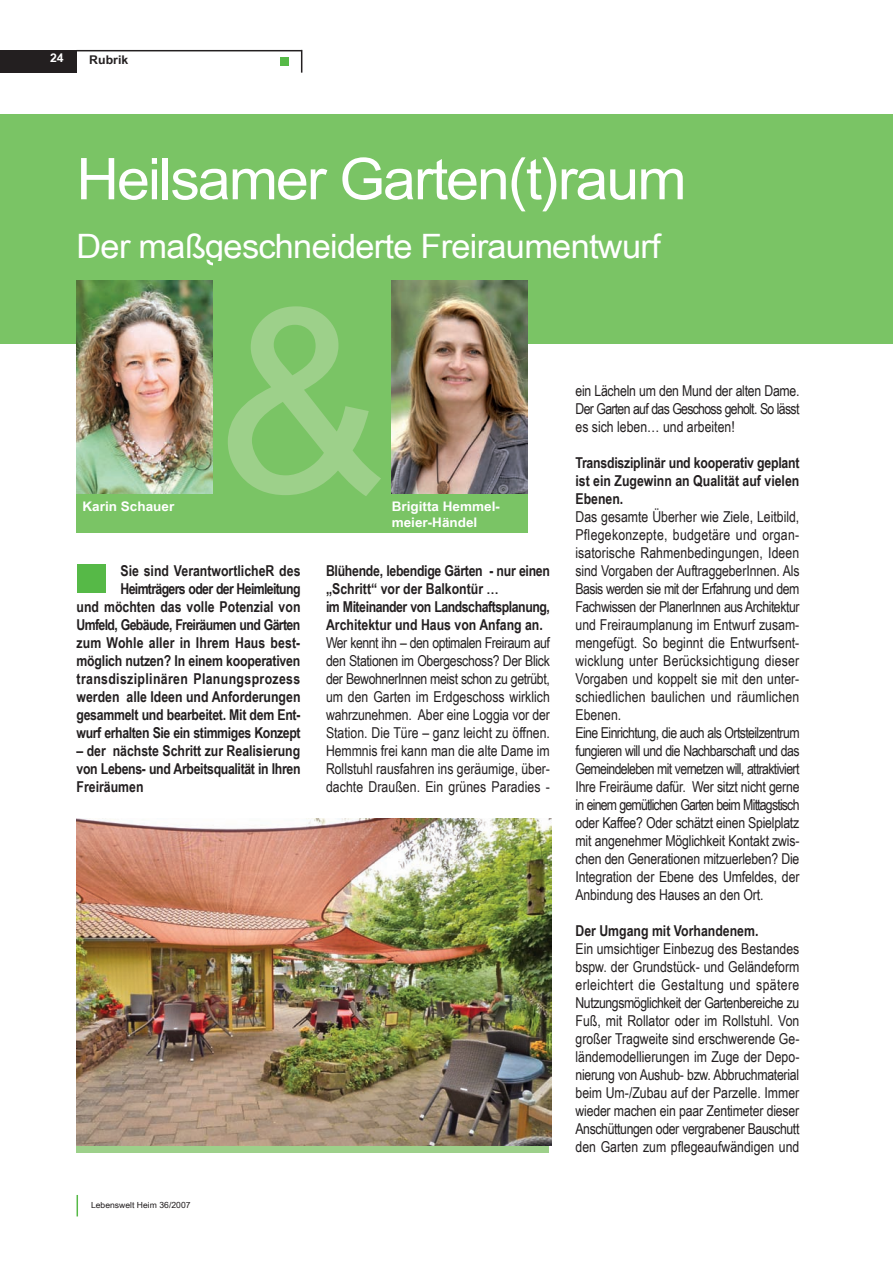
<style>
.page{position:relative;width:893px;height:1263px;background:#fff}
.page>*{position:absolute;margin:0;border:0;box-sizing:border-box;transform-origin:0 0}
.t1{font:255px "Arial";color:#9dd08a}
.t2{font:57.6px "Arial Narrow";letter-spacing:-.025em;color:#fff;scale:1.25 1}
.t3{font:33.6px "Arial Narrow";letter-spacing:-.02em;color:#fff;scale:1.25 1}
.t4{font:15px/18px "Arial Narrow";letter-spacing:-.01em;color:#231f20;text-align:justify}
.t5{font:700 15px/18px "Arial Narrow";letter-spacing:-.015em;color:#231f20;text-align:justify}
.t6{font:700 13.2px/16px "Arial Narrow";color:#fff;scale:1.25 1}
.t7{font:700 12px "Arial Narrow";color:#231f20;scale:1.25 1}
.t8{font:700 12px "Arial Narrow";color:#fff;scale:1.25 1}
.t9{font:8.4px "Arial Narrow";color:#231f20;scale:1.25 1}
</style>
<div class="page">
<div style="left:0;top:50px;width:77px;height:22px;background:#231f20"></div>
<div style="left:280px;top:57px;width:9px;height:8px;background:#56b947"></div>
<svg style="left:301px;top:51px;width:1px;height:22px"></svg>
<hr style="left:77px;top:50px;width:225px;height:1px;background:#231f20">
<svg style="left:77px;top:1195px;width:1px;height:21px"></svg>
<div style="left:0;top:115px;width:893px;height:229px;background:#7ac465"></div>
<div style="left:77px;top:564px;width:28px;height:29px;background:#56b947"></div>
<div style="left:77px;top:281px;width:229px;height:252px;background:#7ac465"></div>
<div style="left:302px;top:281px;width:225px;height:252px;background:#7ac465"></div>
<img style="left:77px;top:281px;width:136px;height:212px">
<img style="left:391px;top:281px;width:136px;height:212px">
<div style="left:77px;top:946px;width:472px;height:206px;background:linear-gradient(to right,#9dd08a,#9dd08a)"></div>
<img style="left:77px;top:818px;width:474px;height:327px">
<p class="t8" style="left:50px;top:51px;width:12px">24</p>
<p class="t7" style="left:89px;top:53px;width:33px">Rubrik</p>
<h2 class="t2" style="left:77px;top:145px;width:489px">Heilsamer Garten(t)raum</h2>
<h3 class="t3" style="left:77px;top:226px;width:469px">Der maßgeschneiderte Freiraumentwurf</h3>
<p class="t6" style="left:83px;top:499px;width:75px">Karin Schauer</p>
<h1 class="t1" style="left:217px;top:261px;width:172px">&amp;</h1>
<p class="t6" style="left:392px;top:499px;width:88px">Brigitta Hemmel - meier-Händel</p>
<p class="t5" style="left:77px;top:562px;width:226px;text-align:right">Sie sind VerantwortlicheR des Heimträgers oder der Heimleitung<br>und möchten das volle Potenzial von Umfeld, Gebäude, Freiräumen und Gärten zum Wohle aller in Ihrem Haus best&shy;möglich nutzen? In einem kooperativen transdisziplinären Planungsprozess werden alle Ideen und Anforderungen gesammelt und bearbeitet. Mit dem Ent - wurf erhalten Sie ein stimmiges Konzept</p>
<p class="t5" style="left:77px;top:742px;width:226px">– der nächste Schritt zur Re ali sierung von Lebens- und Arbeitsqualität in Ihren Freiräumen</p>
<p class="t5" style="left:326px;top:562px;width:225px;text-align:left">Blühende, lebendige Gärten - nur einen „Schritt“ vor der Balkontür …<br>im Miteinander von Landschaftsplanung, Architektur und Haus von Anfang an.</p>
<p class="t4" style="left:326px;top:634px;width:226px">Wer kennt ihn – den optimalen Freiraum auf den Stationen im Obergeschoss? Der Blick der BewohnerInnen meist schon zu getrübt, um den Garten im Erdgeschoss wirklich wahrzunehmen. Aber eine Loggia vor der Station. Die Türe – ganz leicht zu öffnen.<br>Hemmnis frei kann man die alte Dame im Rollstuhl rausfahren ins geräumige, über&shy;dachte Draußen. Ein grünes Paradies -</p>
<p class="t9" style="left:91px;top:1200px;width:81px">Lebenswelt Heim 36/2007</p>
<p class="t4" style="left:575px;top:382px;width:226px">ein Lächeln um den Mund der alten Dame.<br>Der Garten auf das Geschoss geholt. So lässt es sich leben… und arbeiten!</p>
<p class="t5" style="left:575px;top:454px;width:226px">Transdisziplinär und kooperativ geplant ist ein Zugewinn an Qualität auf vielen Ebenen.</p>
<p class="t4" style="left:575px;top:508px;width:226px;text-align:left">Das gesamte Überher wie Ziele, Leitbild, Pflegekonzepte, budgetäre und organ&shy;isatorische Rahmenbedingungen, Ideen sind Vorgaben der AuftraggeberInnen. Als Basis werden sie mit der Erfahrung und dem Fachwissen der PlanerInnen aus Architektur und Freiraumplanung im Entwurf zusam&shy;mengefügt. So beginnt die Entwurfs ent - wicklung unter Berücksichtigung dieser Vorgaben und koppelt sie mit den unter&shy;schiedlichen baulichen und räumlichen Ebenen.<br>Eine Einrichtung, die auch als Ortsteilzentrum fungieren will und die Nachbarschaft und das Gemeindeleben mit vernetzen will, attraktiviert Ihre Freiräume dafür. Wer sitzt nicht gerne in einem gemütlichen Garten beim Mittagstisch oder Kaffee? Oder schätzt einen Spielplatz mit angenehmer Möglichkeit Kontakt zwis&shy;chen den Generationen mitzuerleben? Die Integration der Ebene des Umfeldes, der Anbindung des Hauses an den Ort.</p>
<p class="t5" style="left:575px;top:922px;width:184px">Der Umgang mit Vorhandenem.</p>
<p class="t4" style="left:575px;top:940px;width:225px">Ein umsichtiger Einbezug des Bestandes bspw. der Grundstück- und Geländeform erleichtert die Gestaltung und spätere Nutz ungsmöglichkeit der Gartenbereiche zu Fuß, mit Rollator oder im Rollstuhl. Von großer Tragweite sind erschwerende Ge - ländemodellierungen im Zuge der Depo - nierung von Aushub- bzw. Abbruchmaterial beim Um-/Zubau auf der Parzelle. Immer wieder machen ein paar Zentimeter dieser Anschüttungen oder vergrabener Bauschutt den Garten zum pflegeaufwändigen und</p>
</div>
